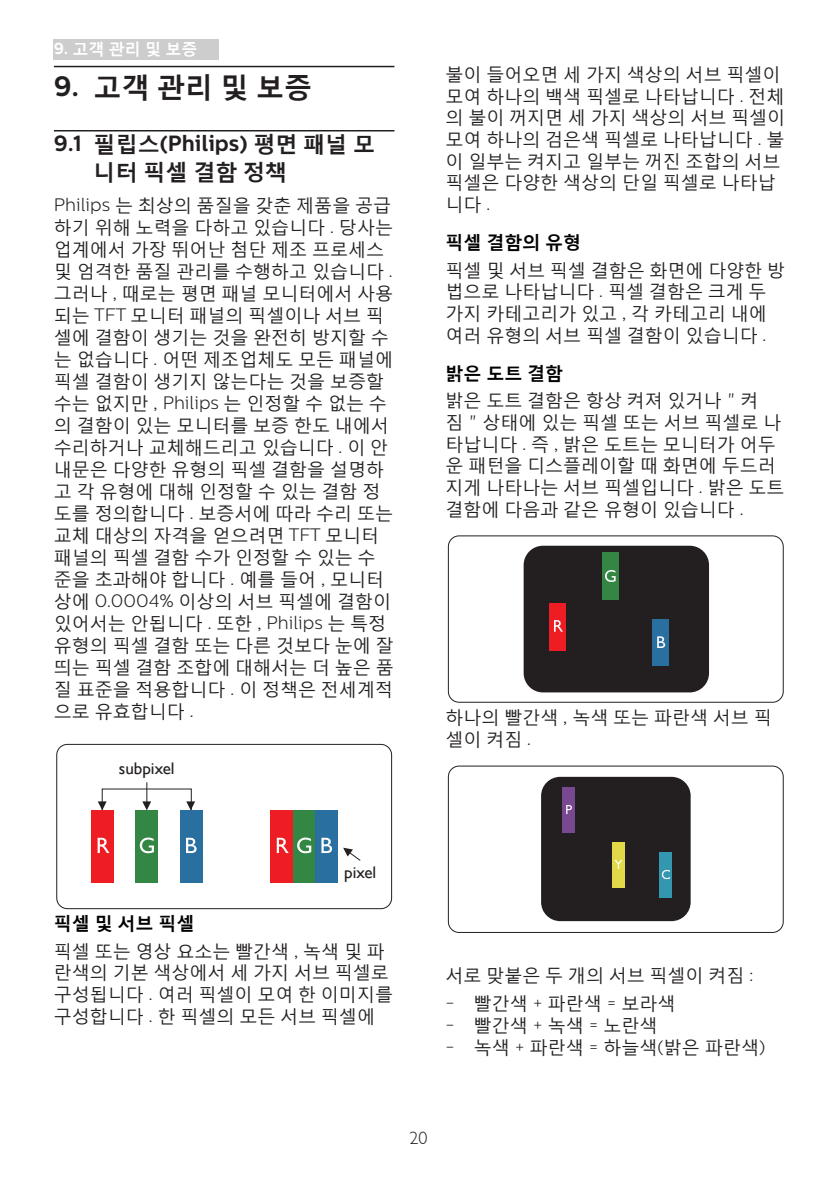
<style>
.page{position:relative;width:840px;height:1191px;background:#fff}
.page>*{position:absolute;margin:0;border:0;box-sizing:border-box;transform-origin:0 0}
.t1{font:700 28px "Malgun Gothic";color:#231f20}
.t2{font:700 22px/28px "Malgun Gothic";color:#231f20}
.chapter-paragraph{font:18px/22px "Malgun Gothic";color:#231f20}
.Body_Text{font:18px "Malgun Gothic";color:#231f20}
.Heading_3{font:700 18px "Malgun Gothic";color:#000}
.t3{font:300 18px "Gill Alt One";color:#231f20}
.t4{font:16.8px "Gill Sans Alt One WGL";color:#231f20}
.t5{font:700 16px "Malgun Gothic";color:#fff}
.s1{font-family:"Centrale Sans"}
.s2{font-family:"Centrale Sans";font-weight:300}
</style>
<div class="page">
<div style="left:54px;top:39px;width:165px;height:20px;background:#cdcdcd"></div>
<hr style="left:54px;top:66px;width:340px;height:1px;background:#231f20">
<hr style="left:54px;top:130px;width:340px;height:1px;background:#231f20">
<div style="left:56px;top:744px;width:335px;height:165px;border:1px solid #231f20;border-radius:11px"></div>
<div style="left:91px;top:810px;width:23px;height:72px;background:#ee1d23"></div>
<div style="left:136px;top:810px;width:22px;height:72px;background:#348645"></div>
<div style="left:180px;top:810px;width:22px;height:72px;background:#296fa0"></div>
<svg style="left:98px;top:837px;width:11px;height:16px"></svg>
<svg style="left:140px;top:837px;width:14px;height:16px"></svg>
<svg style="left:186px;top:837px;width:10px;height:16px"></svg>
<div style="left:270px;top:810px;width:23px;height:72px;background:#ee1d23"></div>
<div style="left:293px;top:810px;width:22px;height:72px;background:#348645"></div>
<div style="left:315px;top:810px;width:23px;height:72px;background:#296fa0"></div>
<svg style="left:276px;top:837px;width:12px;height:16px"></svg>
<svg style="left:297px;top:837px;width:14px;height:16px"></svg>
<svg style="left:321px;top:837px;width:11px;height:16px"></svg>
<svg style="left:343px;top:847px;width:18px;height:14px"></svg>
<svg style="left:142px;top:782px;width:9px;height:26px"></svg>
<svg style="left:98px;top:801px;width:9px;height:9px"></svg>
<svg style="left:186px;top:801px;width:9px;height:7px"></svg>
<div style="left:448px;top:535px;width:335px;height:167px;border:1px solid #231f20;border-radius:11px"></div>
<div style="left:523px;top:546px;width:185px;height:146px;background:#231f20;border-radius:19px"></div>
<div style="left:601px;top:553px;width:17px;height:47px;background:#348645"></div>
<svg style="left:605px;top:570px;width:10px;height:12px"></svg>
<div style="left:549px;top:603px;width:16px;height:47px;background:#ee1d23"></div>
<svg style="left:554px;top:620px;width:8px;height:11px"></svg>
<div style="left:651px;top:619px;width:17px;height:46px;background:#296fa0"></div>
<svg style="left:657px;top:636px;width:7px;height:12px"></svg>
<div style="left:448px;top:766px;width:335px;height:166px;border:1px solid #231f20;border-radius:11px"></div>
<div style="left:541px;top:777px;width:149px;height:144px;background:#231f20;border-radius:19px"></div>
<div style="left:562px;top:787px;width:12px;height:46px;background:#784890"></div>
<div style="left:611px;top:842px;width:13px;height:45px;background:#e3d848"></div>
<div style="left:659px;top:852px;width:12px;height:45px;background:#3297af"></div>
<svg style="left:566px;top:805px;width:5px;height:9px"></svg>
<svg style="left:614px;top:860px;width:8px;height:9px"></svg>
<svg style="left:661px;top:870px;width:8px;height:9px"></svg>
<p class="t5" style="left:54px;top:39px;width:145px"><span class="s1">9.</span> 고객 관리 및 보증</p>
<p class="t1" style="left:54px;top:69px;width:259px"><span class="s1">9.</span> 고객 관리 및 보증</p>
<p class="t2" style="left:94px;top:130px;width:283px;text-indent:-40px"><span class="s1">9.1</span> 필립스<span class="s1">(Philips)</span> 평면 패널 모 니터 픽셀 결함 정책</p>
<p class="chapter-paragraph" style="left:54px;top:194px;width:341px"><span class="s2">Philips</span> 는 최상의 품질을 갖춘 제품을 공급 하기 위해 노력을 다하고 있습니다 <span class="s2">.</span> 당사는 업계에서 가장 뛰어난 첨단 제조 프로세스 및 엄격한 품질 관리를 수행하고 있습니다 <span class="s2">. </span>그러나 <span class="s2">,</span> 때로는 평면 패널 모니터에서 사용 되는 <span class="s2">TFT</span> 모니터 패널의 픽셀이나 서브 픽 셀에 결함이 생기는 것을 완전히 방지할 수 는 없습니다 <span class="s2">.</span> 어떤 제조업체도 모든 패널에 픽셀 결함이 생기지 않는다는 것을 보증할 수는 없지만 <span class="s2">, Philips</span> 는 인정할 수 없는 수 의 결함이 있는 모니터를 보증 한도 내에서 수리하거나 교체해드리고 있습니다 <span class="s2">.</span> 이 안 내문은 다양한 유형의 픽셀 결함을 설명하 고각유형에대해인정할수있는결함정 도를 정의합니다 <span class="s2">.</span> 보증서에 따라 수리 또는 교체 대상의 자격을 얻으려면 <span class="s2">TFT</span> 모니터 패널의 픽셀 결함 수가 인정할 수 있는 수 준을 초과해야 합니다 <span class="s2">.</span> 예를 들어 <span class="s2">,</span> 모니터 상에 <span class="s2">0.0004%</span> 이상의 서브 픽셀에 결함이 있어서는 안됩니다 <span class="s2">.</span> 또한 <span class="s2">, Philips</span> 는 특정 유형의 픽셀 결함 또는 다른 것보다 눈에 잘 띄는 픽셀 결함 조합에 대해서는 더 높은 품 질 표준을 적용합니다 <span class="s2">.</span> 이 정책은 전세계적 으로 유효합니다 <span class="s2">.</span></p>
<p class="t4" style="left:119px;top:757px;width:57px">subpixel</p>
<p class="chapter-paragraph" style="left:445px;top:63px;width:341px">불이 들어오면 세 가지 색상의 서브 픽셀이 모여 하나의 백색 픽셀로 나타납니다 <span class="s2">.</span> 전체 의 불이 꺼지면 세 가지 색상의 서브 픽셀이 모여 하나의 검은색 픽셀로 나타납니다 <span class="s2">.</span> 불 이 일부는 켜지고 일부는 꺼진 조합의 서브 픽셀은 다양한 색상의 단일 픽셀로 나타납 니다 <span class="s2">.</span></p>
<p class="Heading_3" style="left:445px;top:231px;width:137px">픽셀 결함의 유형</p>
<p class="chapter-paragraph" style="left:445px;top:259px;width:341px">픽셀 및 서브 픽셀 결함은 화면에 다양한 방 법으로 나타납니다 <span class="s2">.</span> 픽셀 결함은 크게 두 가지 카테고리가 있고 <span class="s2">,</span> 각 카테고리 내에 여러 유형의 서브 픽셀 결함이 있습니다 <span class="s2">.</span></p>
<p class="Heading_3" style="left:445px;top:362px;width:119px">밝은 도트 결함</p>
<p class="chapter-paragraph" style="left:445px;top:389px;width:340px">밝은 도트 결함은 항상 켜져 있거나 <span class="s2">"</span> 켜<br>짐 <span class="s2">"</span> 상태에 있는 픽셀 또는 서브 픽셀로 나 타납니다 <span class="s2">.</span> 즉 <span class="s2">,</span> 밝은 도트는 모니터가 어두 운 패턴을 디스플레이할 때 화면에 두드러 지게 나타나는 서브 픽셀입니다 <span class="s2">.</span> 밝은 도트 결함에 다음과 같은 유형이 있습니다 <span class="s2">.</span></p>
<p class="chapter-paragraph" style="left:445px;top:706px;width:327px">하나의 빨간색 <span class="s2">,</span> 녹색 또는 파란색 서브 픽 셀이 켜짐 <span class="s2">.</span></p>
<p class="t4" style="left:344px;top:860px;width:34px">pixel</p>
<p class="Heading_3" style="left:54px;top:912px;width:142px">픽셀 및 서브 픽셀</p>
<p class="chapter-paragraph" style="left:54px;top:939px;width:340px">픽셀 또는 영상 요소는 빨간색 <span class="s2">,</span> 녹색 및 파 란색의 기본 색상에서 세 가지 서브 픽셀로 구성됩니다 <span class="s2">.</span> 여러 픽셀이 모여 한 이미지를 구성합니다 <span class="s2">.</span> 한 픽셀의 모든 서브 픽셀에</p>
<p class="chapter-paragraph" style="left:445px;top:963px;width:309px">서로 맞붙은 두 개의 서브 픽셀이 켜짐 <span class="s2">:</span></p>
<p class="Body_Text" style="left:445px;top:992px;width:231px"><span class="s2">-</span> 빨간색 <span class="s2">+</span> 파란색 <span class="s2">=</span> 보라색</p>
<p class="Body_Text" style="left:445px;top:1014px;width:213px"><span class="s2">-</span> 빨간색 <span class="s2">+</span> 녹색 <span class="s2">=</span> 노란색</p>
<p class="Body_Text" style="left:445px;top:1035px;width:321px"><span class="s2">-</span> 녹색 <span class="s2">+</span> 파란색 <span class="s2">=</span> 하늘색<span class="s2">(</span>밝은 파란색<span class="s2">)</span></p>
<p class="t3" style="left:409px;top:1128px;width:19px">20</p>
</div>
